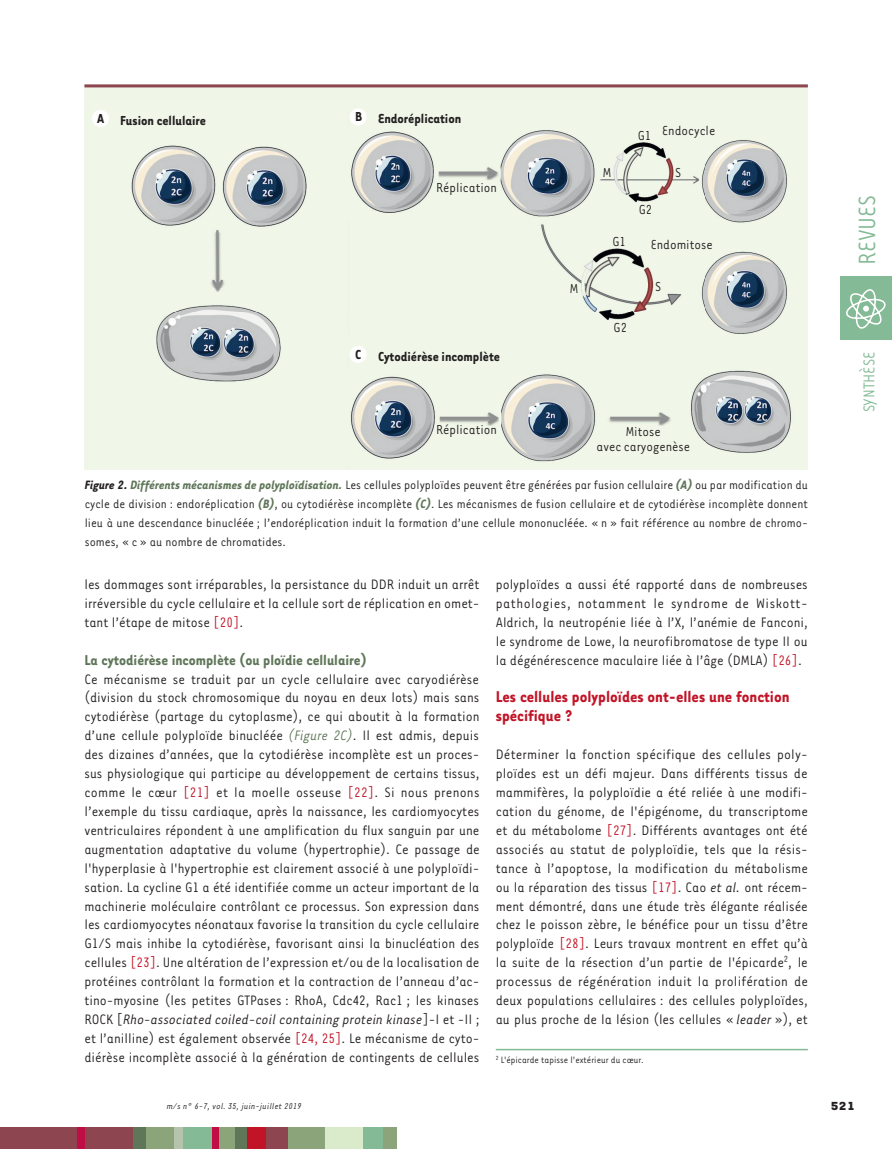
<style>
.page{position:relative;width:892px;height:1149px;background:#fff}
.page>*{position:absolute;margin:0;border:0;box-sizing:border-box;transform-origin:0 0}
.t1{font:27px "Tarzana Narrow";color:#84ba95}
.t2{font:700 18px/18.9px "Tarzana Narrow";color:#c11527}
.t3{font:18px "Tarzana Narrow";color:#84ba95}
.t4{font:700 16.5px "Tarzana Narrow";color:#5f7659}
.t5{font:15.75px/18.9px "Tarzana Narrow";color:#231f20;text-align:justify}
.t6{font:15px/15px "Tarzana Narrow";color:#231f20;text-align:center}
.t7{font:700 15px "Tarzana Narrow";color:#231f20}
.t8{font:13.95px/18.9px "Tarzana Narrow";color:#231f20;text-align:justify}
.t9{font:700 13.5px "Tarzana Wide";color:#231f20}
.t10{font:10.5px "Tarzana Narrow";color:#231f20}
.t11{font:italic 9.75px "Tarzana Narrow";letter-spacing:.025em;color:#231f20}
.s1{font-weight:700;font-style:italic}
.s2{font-weight:700;font-style:italic;color:#5f7659}
.s3{color:#c11527}
.s4{font-style:italic;color:#5f7659}
.s5{font-style:italic}
</style>
<div class="page">
<div style="left:839px;top:276px;width:52px;height:64px;background:#84ba95"></div>
<svg style="left:846px;top:289px;width:39px;height:39px"></svg>
<div style="left:0;top:1126px;width:133px;height:22px;background:#8d454f"></div>
<div style="left:234px;top:1126px;width:13px;height:22px;background:#5f7659"></div>
<div style="left:77px;top:1126px;width:8px;height:22px;background:#c10d45"></div>
<div style="left:133px;top:1126px;width:21px;height:22px;background:#5f7659"></div>
<div style="left:146px;top:1126px;width:30px;height:22px;background:#8ba479"></div>
<div style="left:174px;top:1126px;width:9px;height:22px;background:#b6c4ad"></div>
<div style="left:183px;top:1126px;width:29px;height:22px;background:#84ba95"></div>
<div style="left:216px;top:1126px;width:19px;height:22px;background:#8ba479"></div>
<div style="left:212px;top:1126px;width:6px;height:22px;background:#c10d45"></div>
<div style="left:247px;top:1126px;width:27px;height:22px;background:#c11527"></div>
<div style="left:286px;top:1126px;width:39px;height:22px;background:#8ba479"></div>
<div style="left:266px;top:1126px;width:21px;height:22px;background:#8d454f"></div>
<div style="left:325px;top:1126px;width:39px;height:22px;background:#daebcb"></div>
<div style="left:363px;top:1126px;width:21px;height:22px;background:#84ba95"></div>
<div style="left:383px;top:1126px;width:13px;height:22px;background:#8ba479"></div>
<hr style="left:495px;top:1048px;width:312px;height:2px;background:#84ba95">
<div style="left:84px;top:84px;width:723px;height:385px;background:#eff6e8"></div>
<img style="left:92px;top:111px;width:699px;height:351px">
<div style="left:92px;top:110px;width:17px;height:17px;background:#fff;border-radius:50%"></div>
<div style="left:349px;top:108px;width:17px;height:17px;background:#fff;border-radius:50%"></div>
<div style="left:349px;top:346px;width:17px;height:17px;background:#fff;border-radius:50%"></div>
<hr style="left:84px;top:84px;width:723px;height:3px;background:#8d454f">
<p class="t7" style="left:97px;top:111px;width:110px">A Fusion cellulaire</p>
<p class="t7" style="left:355px;top:109px;width:108px">B Endoréplication</p>
<p class="t6" style="left:436px;top:179px;width:62px">Réplication</p>
<p class="t7" style="left:355px;top:347px;width:146px">C Cytodiérèse incomplète</p>
<p class="t6" style="left:637px;top:128px;width:15px">G1</p>
<p class="t6" style="left:662px;top:122px;width:54px">Endocycle</p>
<p class="t6" style="left:602px;top:165px;width:10px">M</p>
<p class="t6" style="left:675px;top:165px;width:8px">S</p>
<p class="t6" style="left:612px;top:233px;width:15px">G1</p>
<p class="t6" style="left:638px;top:201px;width:15px">G2</p>
<p class="t6" style="left:650px;top:236px;width:63px">Endomitose</p>
<p class="t6" style="left:569px;top:280px;width:10px">M</p>
<p class="t6" style="left:655px;top:278px;width:8px">S</p>
<p class="t6" style="left:613px;top:319px;width:15px">G2</p>
<p class="t6" style="left:436px;top:421px;width:62px">Réplication</p>
<p class="t6" style="left:596px;top:423px;width:95px">Mitose<br>avec caryogenèse</p>
<p class="t8" style="left:85px;top:474px;width:724px"><span class="s1">Figure 2.</span> <span class="s2">Différents mécanismes de polyploï disation.</span> Les cellules polyploïdes peuvent être générées par fusion cellulaire <span class="s2">(A)</span> ou par modification du cycle de division : endoréplication <span class="s2">(B)</span>, ou cytodiérèse incomplète <span class="s2">(C)</span>. Les mécanismes de fusion cellulaire et de cytodiérèse incomplète donnent lieu à une descendance binucléée ; l’endoréplication induit la formation d’une cellule mononucléée. « n » fait référence au nombre de chromo&shy;somes, « c » au nombre de chromatides.</p>
<p class="t5" style="left:84px;top:574px;width:396px">les dommages sont irréparables, la persistance du DDR induit un arrêt irréversible du cycle cellulaire et la cellule sort de réplication en omet&shy;tant l’é tape de mitose <span class="s3">[20]</span>.</p>
<p class="t4" style="left:84px;top:649px;width:283px">La cytodiérèse incomplète (ou ploïdie cellulaire)</p>
<p class="t5" style="left:84px;top:668px;width:397px">Ce mécanisme se traduit par un cycle cellulaire avec caryodiérèse (division du stock chromosomique du noyau en deux lots) mais sans cytodiérèse (partage du cytoplasme), ce qui aboutit à la formation d’une cellule polyploïde binucléée <span class="s4">(Figure 2C)</span>. Il est admis, depuis des dizaines d’années, que la cytodiérèse incomplète est un proces&shy;sus physiologique qui participe au développement de certains tissus, comme le cœur <span class="s3">[21]</span> et la moelle osseuse <span class="s3">[22]</span>. Si nous prenons l’exemple du tissu cardiaque, après la naissance, les cardiomyocytes ventriculaires répondent à une amplification du flux sanguin par une augmentation adaptative du volume (hypertrophie). Ce passage de l'hyperplasie à l'hypertrophie est clairement associé à une polyploïdi&shy;sation. La cycline G1 a été identifiée comme un acteur important de la machinerie moléculaire contrôlant ce processus. Son expression dans les cardiomyocytes néonataux favorise la transition du cycle cellulaire G1/S mais inhibe la cytodiérèse, favorisant ainsi la binucléation des cellules <span class="s3">[23]</span>. Une altération de l’expression et/ou de la localisation de protéines contrôlant la formation et la contraction de l’anneau d’ac&shy;tino-myosine (les petites GTPases : RhoA, Cdc42, Rac1 ; les kinases ROCK [<span class="s5">Rho-associated coiled-coil containing protein kinase</span>]-I et -II ; et l’anilline) est également observée <span class="s3">[24, 25]</span>. Le mécanisme de cyto&shy;diérèse incomplète associé à la génération de contingents de cellules</p>
<p class="t5" style="left:495px;top:574px;width:313px">polyploïdes a aussi été rapporté dans de nombreuses pathologies, notamment le syndrome de Wiskott-Aldrich, la neutropénie liée à l’X, l’anémie de Fanconi, le syndrome de Lowe, la neurofibromatose de type II ou la dégénérescence maculaire liée à l’âge (DMLA) <span class="s3">[26]</span>.</p>
<p class="t2" style="left:495px;top:686px;width:295px">Les cellules polyploïdes ont-elles une fonction spécifique ?</p>
<p class="t5" style="left:495px;top:744px;width:314px">Déterminer la fonction spécifique des cellules poly&shy;ploïdes est un défi majeur. Dans différents tissus de mammifères, la polyploïdie a été reliée à une modifi&shy;cation du génome, de l'épigénome, du transcriptome et du métabolome <span class="s3">[27]</span>. Différents avantages ont été associés au statut de polyploïdie, tels que la résis&shy;tance à l’apoptose, la modification du métabolisme ou la réparation des tissus <span class="s3">[17]</span>. Cao <span class="s5">et al.</span> ont récem&shy;ment démontré, dans une étude très élégante réalisée chez le poisson zèbre, le bénéfice pour un tissu d’être polyploïde <span class="s3">[28]</span>. Leurs travaux montrent en effet qu’à la suite de la résection d’un partie de l'épicarde<sup>2</sup>, le processus de régénération induit la prolifération de deux populations cellulaires : des cellules polyploïdes, au plus proche de la lésion (les cellules « <span class="s5">leader</span> »), et</p>
<p class="t10" style="left:495px;top:1053px;width:149px"><sup>2</sup> L'épicarde tapisse l'extérieur du cœur.</p>
<h1 class="t1" style="left:850px;top:265px;width:71px;rotate:-90deg">REVUES</h1>
<p class="t3" style="left:858px;top:412px;width:62px;rotate:-90deg">SYNTHÈSE</p>
<p class="t11" style="left:167px;top:1099px;width:136px">m/s n° 6-7, vol. 35, juin-juillet 2019</p>
<p class="t9" style="left:830px;top:1096px;width:26px">521</p>
</div>
